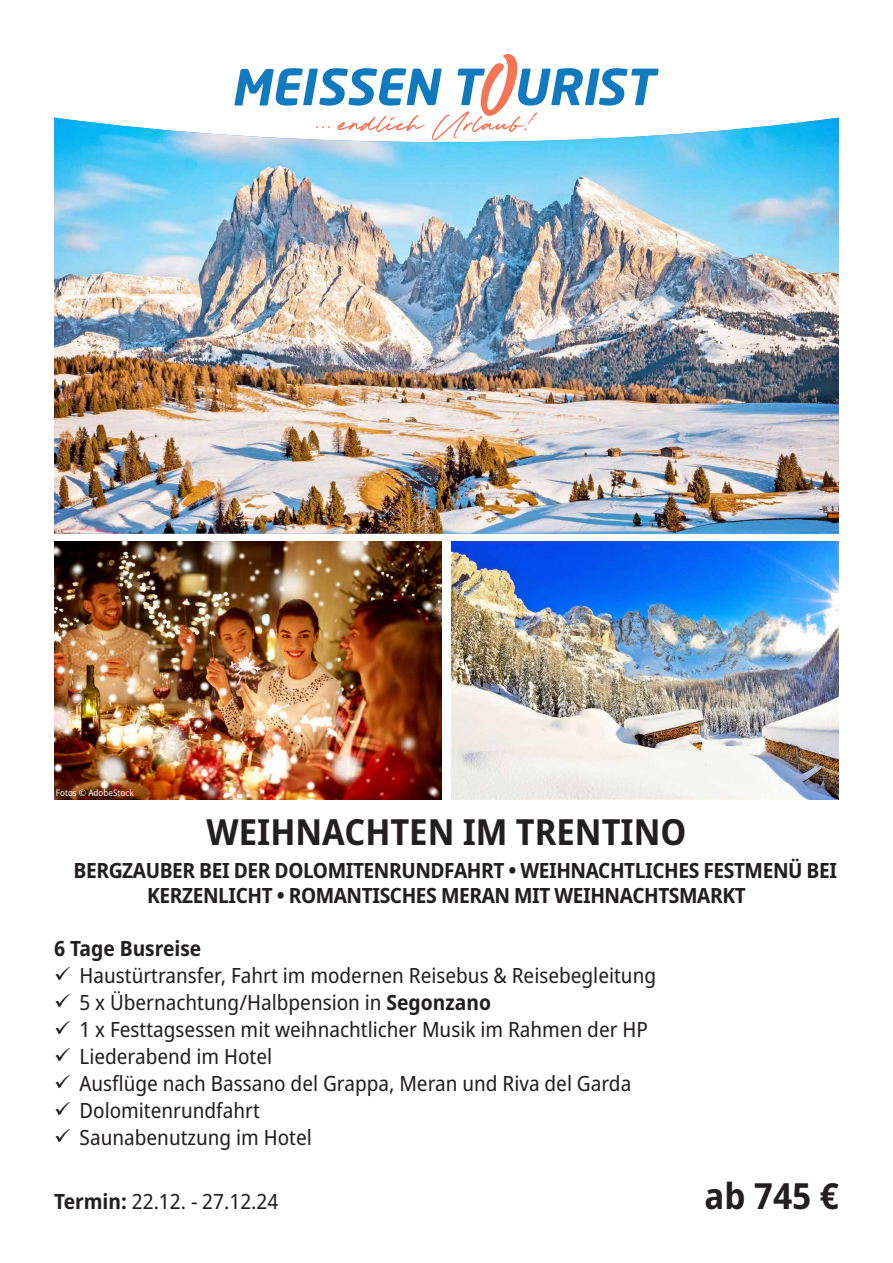
<style>
.page{position:relative;width:893px;height:1263px;background:#fff}
.page>*{position:absolute;margin:0;border:0;box-sizing:border-box;transform-origin:0 0}
.t1{font:700 semi-condensed 36px "Noto Sans";color:#231f20}
.t2{font:semi-condensed 21px/27px "Noto Sans";color:#231f20}
.t3{font:700 semi-condensed 21px/25.2px "Noto Sans";letter-spacing:-.02em;color:#231f20}
.t4{font:700 semi-condensed 21px "Noto Sans";color:#231f20}
.t5{font:semi-condensed 9px "Noto Sans";color:#fff}
.s1{font-weight:700}
</style>
<div class="page">
<svg style="left:234px;top:54px;width:425px;height:64px"></svg>
<img style="left:54px;top:118px;width:785px;height:416px">
<img style="left:54px;top:541px;width:388px;height:258px">
<img style="left:451px;top:541px;width:388px;height:258px">
<p class="t5" style="left:56px;top:786px;width:79px">Fotos © AdobeStock</p>
<h1 class="t1" style="left:206px;top:806px;width:481px">WEIHNACHTEN IM TRENTINO</h1>
<p class="t3" style="left:147px;top:858px;width:691px;text-indent:-74px">BERGZAUBER BEI DER DOLOMITENRUNDFAHRT • WEIHNACHTLICHES FESTMENÜ BEI<br>KERZENLICHT • ROMANTISCHES MERAN MIT WEIHNACHTSMARKT</p>
<p class="t4" style="left:54px;top:933px;width:149px">6 Tage Busreise</p>
<p class="t2" style="left:80px;top:962px;width:578px">Haustürtransfer, Fahrt im modernen Reisebus &amp; Reisebegleitung 5 x Übernachtung/Halbpension in <span class="s1">Segonzano<br></span>1 x Festtagsessen mit weihnachtlicher Musik im Rahmen der HP Liederabend im Hotel<br>Ausflüge nach Bassano del Grappa, Meran und Riva del Garda Dolomitenrundfahrt<br>Saunabenutzung im Hotel</p>
<p class="t2" style="left:54px;top:1188px;width:226px"><span class="s1">Termin:</span> 22.12. - 27.12.24</p>
<h1 class="t1" style="left:705px;top:1170px;width:136px">ab 745 €</h1>
</div>
